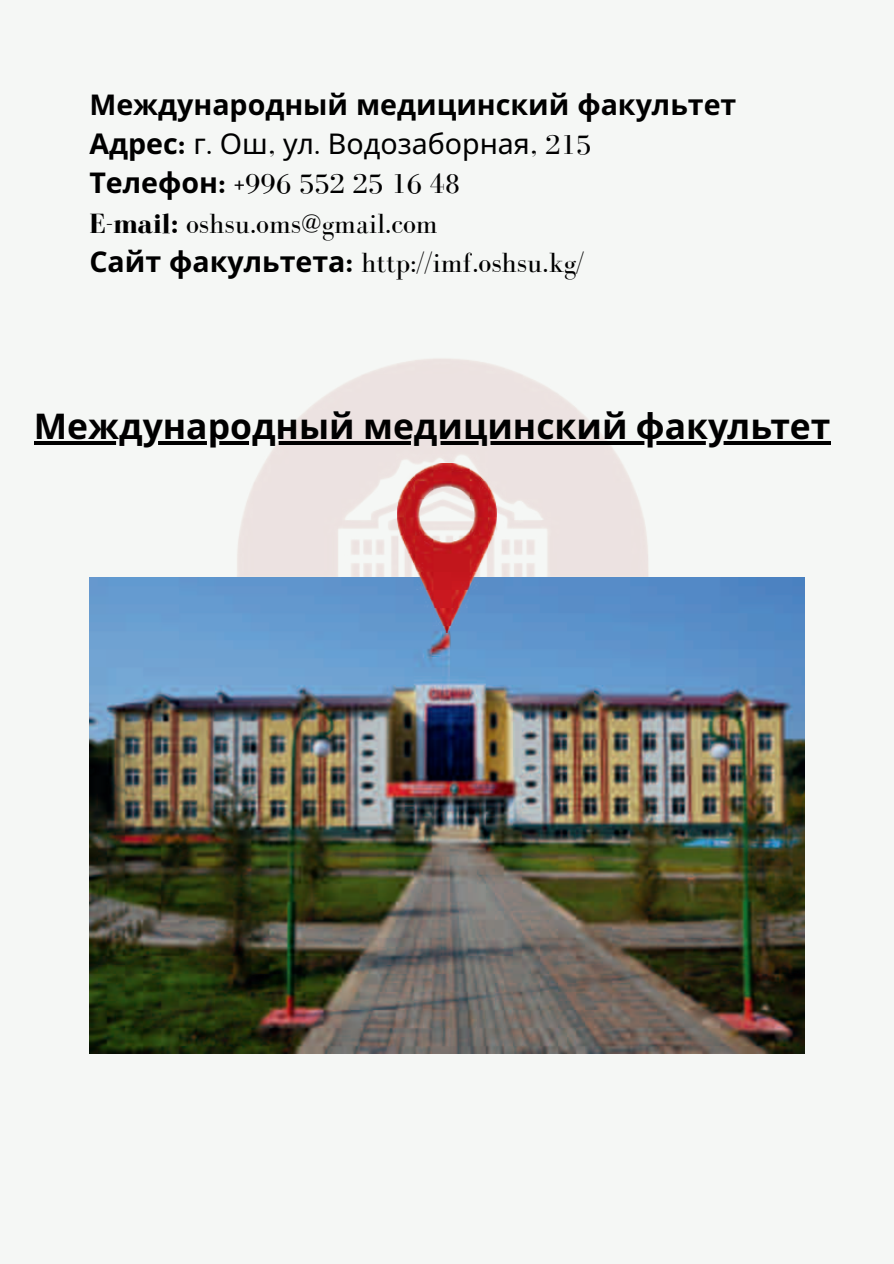
<style>
.page{position:relative;width:894px;height:1264px;background:#fff}
.page>*{position:absolute;margin:0;border:0;box-sizing:border-box;transform-origin:0 0}
.t1{font:700 35.4px "Noto Sans";color:#000}
.t2{font:28.5px/39.5px "Bodoni FLF";color:#000}
.t3{font:700 28.5px/39.5px "Noto Sans";color:#000}
.s1{font-family:"Bodoni FLF"}
.s2{font-weight:400}
.s3{font-family:"Bodoni FLF";font-weight:400}
.s4{font-family:"Noto Sans";font-weight:700}
.s5{font-weight:700}
</style>
<div class="page">
<div style="left:0;top:0;width:893px;height:1263px;background:#f5f7f5"></div>
<img style="left:34px;top:359px;width:797px;height:694px">
<img style="left:89px;top:577px;width:715px;height:476px">
<img style="left:397px;top:463px;width:99px;height:169px">
<hr style="left:34px;top:441px;width:796px;height:3px;background:#000">
<p class="t3" style="left:89px;top:85px;width:648px">Международный медицинский факультет<br>Адрес<span class="s1">:</span> <span class="s2">г</span><span class="s3">.</span> <span class="s2">Ош</span><span class="s3">,</span> <span class="s2">ул</span><span class="s3">.</span> <span class="s2">Водозаборная</span><span class="s3">, 215</span></p>
<p class="t2" style="left:89px;top:165px;width:496px"><span class="s4">Телефон</span><span class="s5">:</span> +996 552 25 16 48<br><span class="s5">E-mail:</span> oshsu.oms@gmail.com<br><span class="s4">Сайт факультета</span><span class="s5">:</span> http://imf.oshsu.kg/</p>
<p class="t1" style="left:34px;top:401px;width:797px">Международный медицинский факультет</p>
</div>
